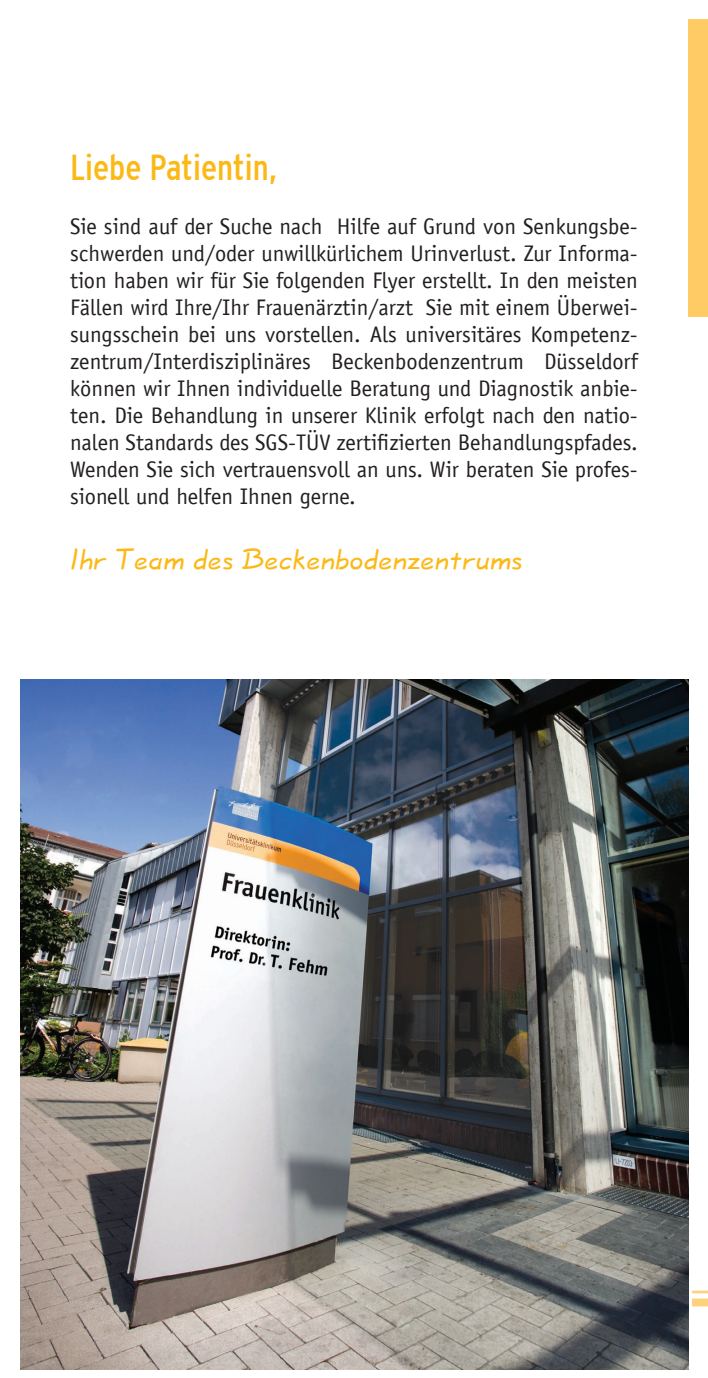
<style>
.page{position:relative;width:708px;height:1378px;background:#fff}
.page>*{position:absolute;margin:0;border:0;box-sizing:border-box;transform-origin:0 0}
.t1{font:condensed 36px "Interstate";color:#fcb814}
.t2{font:31.5px "Quill Script";color:#fcb814}
.t3{font:22.5px/27px "Officina Sans";color:#231f20;text-align:justify}
</style>
<div class="page">
<hr style="left:692px;top:1290px;width:16px;height:3px;background:#fed17b">
<div style="left:692px;top:1298px;width:16px;height:8px;background:#fed17b"></div>
<img style="left:20px;top:679px;width:669px;height:691px">
<div style="left:689px;top:19px;width:19px;height:297px;background:#fecb64"></div>
<h1 class="t1" style="left:70px;top:147px;width:208px">Liebe Patientin,</h1>
<p class="t3" style="left:70px;top:213px;width:569px">Sie sind auf der Suche nach Hilfe auf Grund von Senkungsbe&shy;schwerden und/oder unwillkürlichem Urinverlust. Zur Informa&shy;tion haben wir für Sie folgenden Flyer erstellt. In den meisten Fällen wird Ihre/Ihr Frauenärztin/arzt Sie mit einem Überwei&shy;sungsschein bei uns vorstellen. Als universitäres Kompetenz&shy;zentrum/Interdisziplinäres Beckenbodenzentrum Düsseldorf können wir Ihnen individuelle Beratung und Diagnostik anbie&shy;ten. Die Behandlung in unserer Klinik erfolgt nach den natio&shy;nalen Standards des SGS-TÜV zertifizierten Behandlungspfades.<br>Wenden Sie sich vertrauensvoll an uns. Wir beraten Sie profes&shy;sionell und helfen Ihnen gerne.</p>
<h2 class="t2" style="left:70px;top:541px;width:455px">Ihr Team des Beckenbodenzentrums</h2>
</div>
